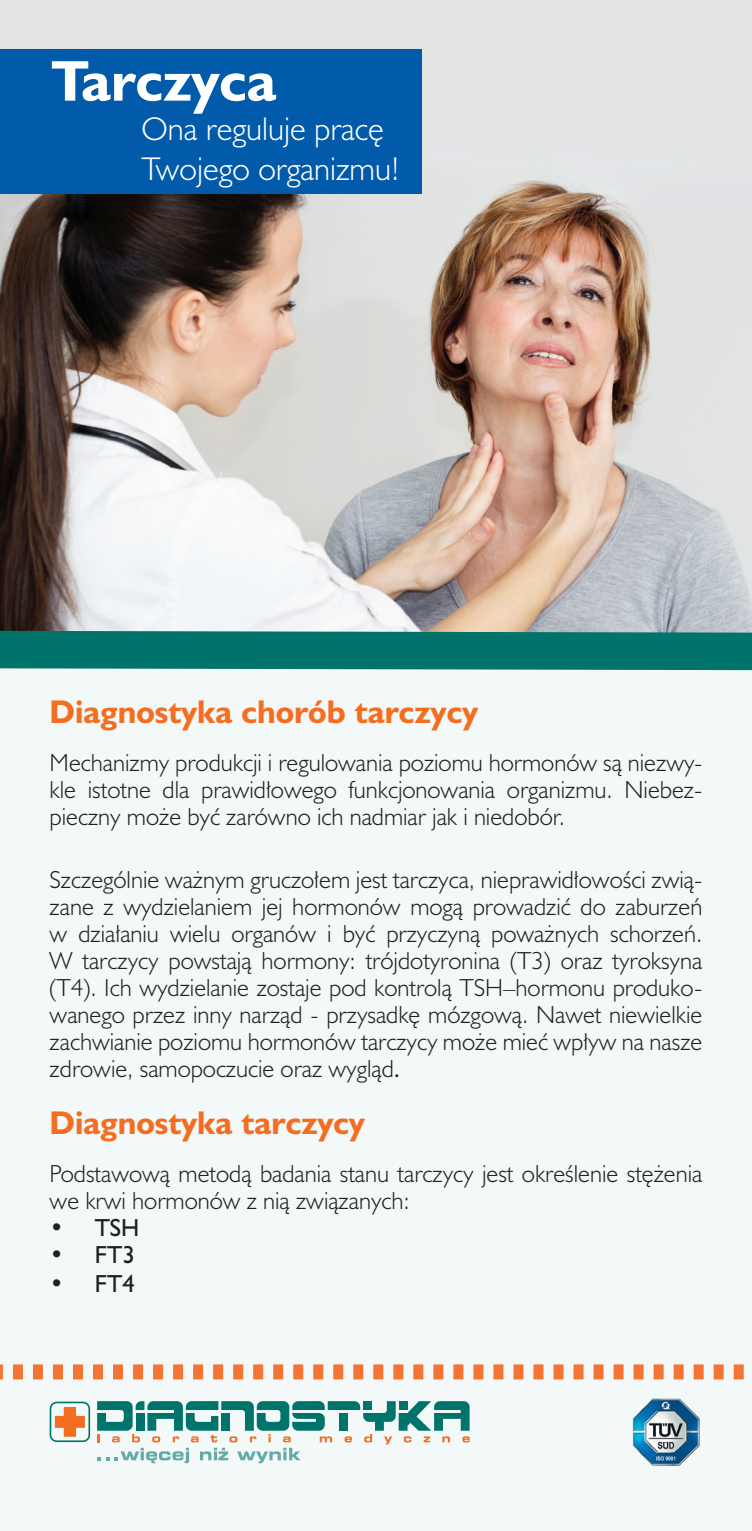
<style>
.page{position:relative;width:752px;height:1531px;background:#fff}
.page>*{position:absolute;margin:0;border:0;box-sizing:border-box;transform-origin:0 0}
.t1{font:700 52.5px "Humanst 521 PL";color:#fff}
.t2{font:700 30px "Humanst 521 PL";color:#f36e21}
.t3{font:300 30px/39.5px "Humanst 521 Lt PL";color:#fff}
.t4{font:300 22.5px/27px "Humanst 521 Lt PL";color:#231f20;text-align:justify}
.t5{font:22.5px "Humanst 521 PL";color:#231f20}
.s1{font-family:"Humanst 521 PL";font-weight:400}
</style>
<div class="page">
<img style="left:0;top:0;width:751px;height:612px">
<div style="left:0;top:664px;width:751px;height:867px;background:#f3f8f8"></div>
<svg style="left:97px;top:1401px;width:372px;height:62px"></svg>
<svg style="left:50px;top:1401px;width:40px;height:41px"></svg>
<svg style="left:0;top:1364px;width:744px;height:15px"></svg>
<svg style="left:0;top:612px;width:751px;height:59px;background:#4b938d"></svg>
<div style="left:0;top:50px;width:421px;height:144px;background:#015aaa"></div>
<img style="left:632px;top:1398px;width:67px;height:68px">
<h1 class="t1" style="left:51px;top:45px;width:226px">Tarczyca</h1>
<h2 class="t3" style="left:141px;top:109px;width:259px">Ona reguluje pracę<br>Twojego organizmu!</h2>
<h2 class="t2" style="left:50px;top:691px;width:429px">Diagnostyka chorób tarczycy</h2>
<p class="t4" style="left:50px;top:749px;width:653px">Mechanizmy produkcji i regulowania poziomu hormonów są niezwy&shy;kle istotne dla prawidłowego funkcjonowania organizmu. Niebez&shy;pieczny może być zarówno ich nadmiar jak i niedobór.</p>
<p class="t4" style="left:50px;top:865px;width:654px">Szczególnie ważnym gruczołem jest tarczyca, nieprawidłowości zwią&shy;zane z wydzielaniem jej hormonów mogą prowadzić do zaburzeń w działaniu wielu organów i być przyczyną poważnych schorzeń.<br>W tarczycy powstają hormony: trójdotyronina (T3) oraz tyroksyna (T4). Ich wydzielanie zostaje pod kontrolą TSH–hormonu produko&shy;wanego przez inny narząd - przysadkę mózgową. Nawet niewielkie zachwianie poziomu hormonów tarczycy może mieć wpływ na nasze zdrowie, samopoczucie oraz wygląd<span class="s1">.</span></p>
<h2 class="t2" style="left:50px;top:1102px;width:316px">Diagnostyka tarczycy</h2>
<p class="t4" style="left:50px;top:1160px;width:654px">Podstawową metodą badania stanu tarczycy jest określenie stężenia we krwi hormonów z nią związanych:</p>
<p class="t5" style="left:50px;top:1212px;width:91px">• TSH</p>
<p class="t5" style="left:50px;top:1239px;width:87px">• FT3</p>
<p class="t5" style="left:50px;top:1268px;width:87px">• FT4</p>
</div>
